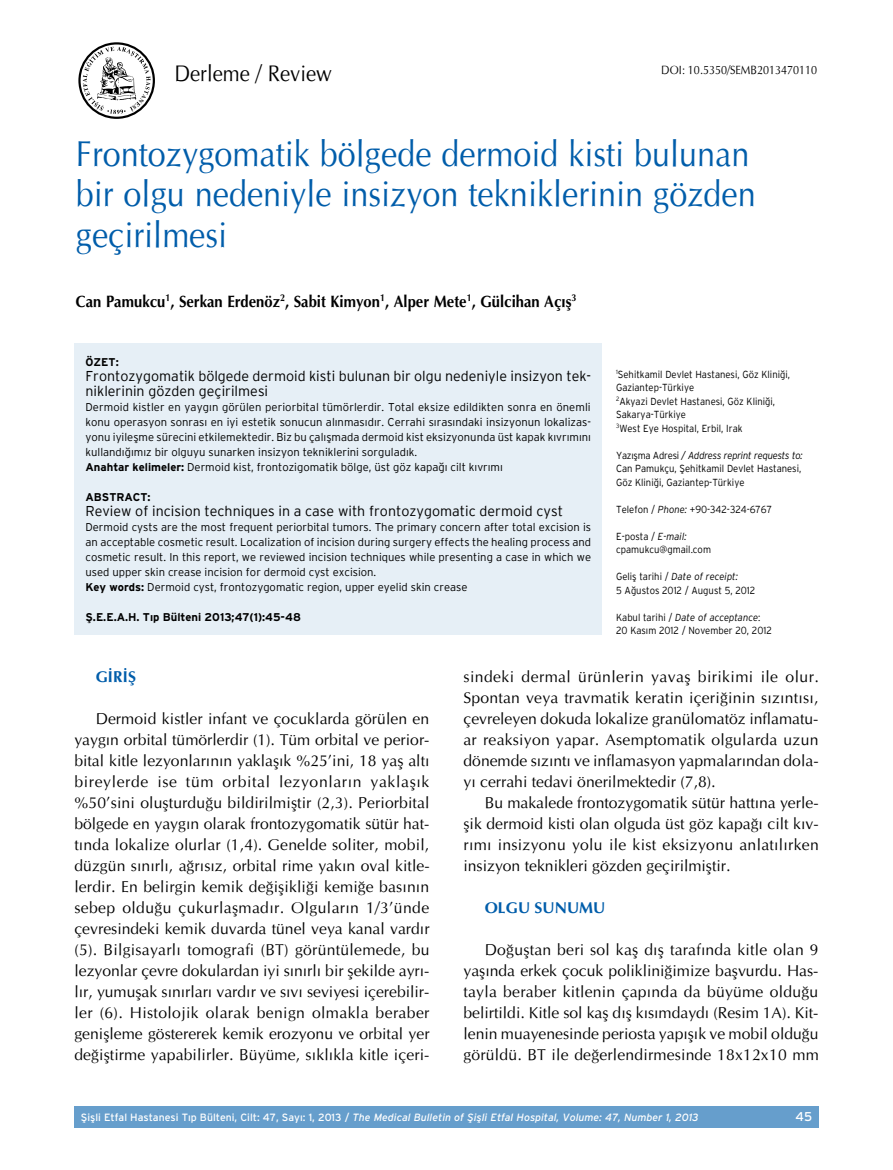
<style>
.page{position:relative;width:893px;height:1170px;background:#fff}
.page>*{position:absolute;margin:0;border:0;box-sizing:border-box;transform-origin:0 0}
.t1{font:36px/40.5px "Optima";color:#005daa;scale:.9 1}
.t2{font:22.5px "Optima";color:#000;scale:.9 1}
.t3{font:700 16.5px "Optima";color:#000;scale:.9 1}
.t4{font:15.75px/21px "Optima";letter-spacing:.005em;color:#000;text-align:justify}
.t5{font:700 15.75px "Optima";color:#005daa}
.t6{font:300 14.25px/15px "Interstate";color:#000}
.t7{font:12.75px "Interstate";color:#fff}
.t8{font:12px "Optima";color:#000;scale:.9 1}
.t9{font:300 11.25px/15px "Interstate";color:#000}
.t10{font:700 11.25px "Interstate";color:#000}
.t11{font:italic 10.5px "Interstate";color:#fff}
.t12{font:300 10.2px/13.5px "Interstate";color:#000;scale:.93 1}
.s1{font-weight:700}
.s2{font-style:italic}
.s3{font-style:normal}
</style>
<div class="page">
<div style="left:74px;top:1106px;width:745px;height:21px;background:#669ecc"></div>
<div style="left:74px;top:342px;width:528px;height:292px;background:#e6eff6"></div>
<div style="left:78px;top:42px;width:77px;height:77px;border:2px solid #000;border-radius:50%"></div>
<svg style="left:83px;top:47px;width:68px;height:67px"></svg>
<h2 class="t2" style="left:174px;top:60px;width:177px">Derleme / Review</h2>
<p class="t8" style="left:661px;top:63px;width:175px">DOI: 10.5350/SEMB2013470110</p>
<h1 class="t1" style="left:76px;top:133px;width:757px">Frontozygomatik bölgede dermoid kisti bulunan bir olgu nedeniyle insizyon tekniklerinin gözden geçirilmesi</h1>
<p class="t3" style="left:76px;top:291px;width:558px">Can Pamukcu<sup>1</sup>, Serkan Erdenöz<sup>2</sup>, Sabit Kimyon<sup>1</sup>, Alper Mete<sup>1</sup>, Gülcihan Açış<sup>3</sup></p>
<p class="t10" style="left:85px;top:355px;width:35px">ÖZET:</p>
<p class="t6" style="left:85px;top:368px;width:507px">Frontozygomatik bölgede dermoid kisti bulunan bir olgu nedeniyle insizyon tek&shy;niklerinin gözden geçirilmesi</p>
<p class="t9" style="left:85px;top:399px;width:507px">Dermoid kistler en yaygın görülen periorbital tümörlerdir. Total eksize edildikten sonra en önemli konu operasyon sonrası en iyi estetik sonucun alınmasıdır. Cerrahi sırasındaki insizyonun lokalizas&shy;yonu iyileşme sürecini etkilemektedir. Biz bu çalışmada dermoid kist eksizyonunda üst kapak kıvrımını kullandığımız bir olguyu sunarken insizyon tekniklerini sorguladık.<br><span class="s1">Anahtar kelimeler:</span> Dermoid kist, frontozigomatik bölge, üst göz kapağı cilt kıvrımı</p>
<p class="t10" style="left:85px;top:490px;width:67px">ABSTRACT:</p>
<p class="t6" style="left:85px;top:503px;width:479px">Review of incision techniques in a case with frontozygomatic dermoid cyst</p>
<p class="t9" style="left:85px;top:519px;width:507px">Dermoid cysts are the most frequent periorbital tumors. The primary concern after total excision is an acceptable cosmetic result. Localization of incision during surgery effects the healing process and cosmetic result. In this report, we reviewed incision techniques while presenting a case in which we used upper skin crease incision for dermoid cyst excision.<br><span class="s1">Key words:</span> Dermoid cyst, frontozygomatic region, upper eyelid skin crease</p>
<p class="t10" style="left:85px;top:610px;width:217px">Ş.E.E.A.H. Tıp Bülteni 2013;47(1):45-48</p>
<p class="t12" style="left:616px;top:367px;width:188px"><sup>1</sup>Sehitkamil Devlet Hastanesi, Göz Kliniği,<br>Gaziantep-Türkiye<br><sup>2</sup>Akyazi Devlet Hastanesi, Göz Kliniği,<br>Sakarya-Türkiye<br><sup>3</sup>West Eye Hospital, Erbil, Irak</p>
<p class="t12" style="left:616px;top:448px;width:202px">Yazışma Adresi <span class="s2">/ Address reprint requests to:<br></span>Can Pamukçu, Şehitkamil Devlet Hastanesi,<br>Göz Kliniği, Gaziantep-Türkiye</p>
<p class="t12" style="left:616px;top:502px;width:169px">Telefon / <span class="s2">Phone:</span> +90-342-324-6767</p>
<p class="t12" style="left:616px;top:529px;width:104px">E-posta / <span class="s2">E-mail: </span>cpamukcu@gmail.com</p>
<p class="t12" style="left:616px;top:569px;width:151px">Geliş tarihi / <span class="s2">Date of receipt:<br></span>5 Ağustos 2012 / August 5, 2012</p>
<p class="t12" style="left:616px;top:610px;width:169px">Kabul tarihi / <span class="s2">Date of acceptance</span>:<br>20 Kasım 2012 / November 20, 2012</p>
<p class="t5" style="left:96px;top:666px;width:42px">GİRİŞ</p>
<p class="t4" style="left:74px;top:708px;width:357px;text-indent:21px">Dermoid kistler infant ve çocuklarda görülen en yaygın orbital tümörlerdir (1). Tüm orbital ve perior&shy;bital kitle lezyonlarının yaklaşık %25’ini, 18 yaş altı bireylerde ise tüm orbital lezyonların yaklaşık %50’sini oluşturduğu bildirilmiştir (2,3). Periorbital bölgede en yaygın olarak frontozygomatik sütür hat&shy;tında lokalize olurlar (1,4). Genelde soliter, mobil, düzgün sınırlı, ağrısız, orbital rime yakın oval kitle&shy;lerdir. En belirgin kemik değişikliği kemiğe basının sebep olduğu çukurlaşmadır. Olguların 1/3’ünde çevresindeki kemik duvarda tünel veya kanal vardır (5). Bilgisayarlı tomografi (BT) görüntülemede, bu lezyonlar çevre dokulardan iyi sınırlı bir şekilde ayrı&shy;lır, yumuşak sınırları vardır ve sıvı seviyesi içerebilir&shy;ler (6). Histolojik olarak benign olmakla beraber genişleme göstererek kemik erozyonu ve orbital yer değiştirme yapabilirler. Büyüme, sıklıkla kitle içeri-</p>
<p class="t4" style="left:463px;top:666px;width:357px">sindeki dermal ürünlerin yavaş birikimi ile olur.<br>Spontan veya travmatik keratin içeriğinin sızıntısı, çevreleyen dokuda lokalize granülomatöz inflamatu&shy;ar reaksiyon yapar. Asemptomatik olgularda uzun dönemde sızıntı ve inflamasyon yapmalarından dola&shy;yı cerrahi tedavi önerilmektedir (7,8).</p>
<p class="t4" style="left:463px;top:792px;width:357px;text-indent:21px">Bu makalede frontozygomatik sütür hattına yerle&shy;şik dermoid kisti olan olguda üst göz kapağı cilt kıv&shy;rımı insizyonu yolu ile kist eksizyonu anlatılırken insizyon teknikleri gözden geçirilmiştir.</p>
<p class="t5" style="left:485px;top:897px;width:122px">OLGU SUNUMU</p>
<p class="t4" style="left:463px;top:939px;width:357px;text-indent:21px">Doğuştan beri sol kaş dış tarafında kitle olan 9 yaşında erkek çocuk polikliniğimize başvurdu. Has&shy;tayla beraber kitlenin çapında da büyüme olduğu belirtildi. Kitle sol kaş dış kısımdaydı (Resim 1A). Kit&shy;lenin muayenesinde periosta yapışık ve mobil olduğu görüldü. BT ile değerlendirmesinde 18x12x10 mm</p>
<p class="t11" style="left:81px;top:1110px;width:619px"><span class="s3">Şişli Etfal Hastanesi T›p Bülteni, Cilt: 47, Say›: 1, 2013 /</span> The Medical Bulletin of Şişli Etfal Hospital, Volume: 47, Number 1, 2013</p>
<p class="t7" style="left:796px;top:1108px;width:18px">45</p>
</div>
